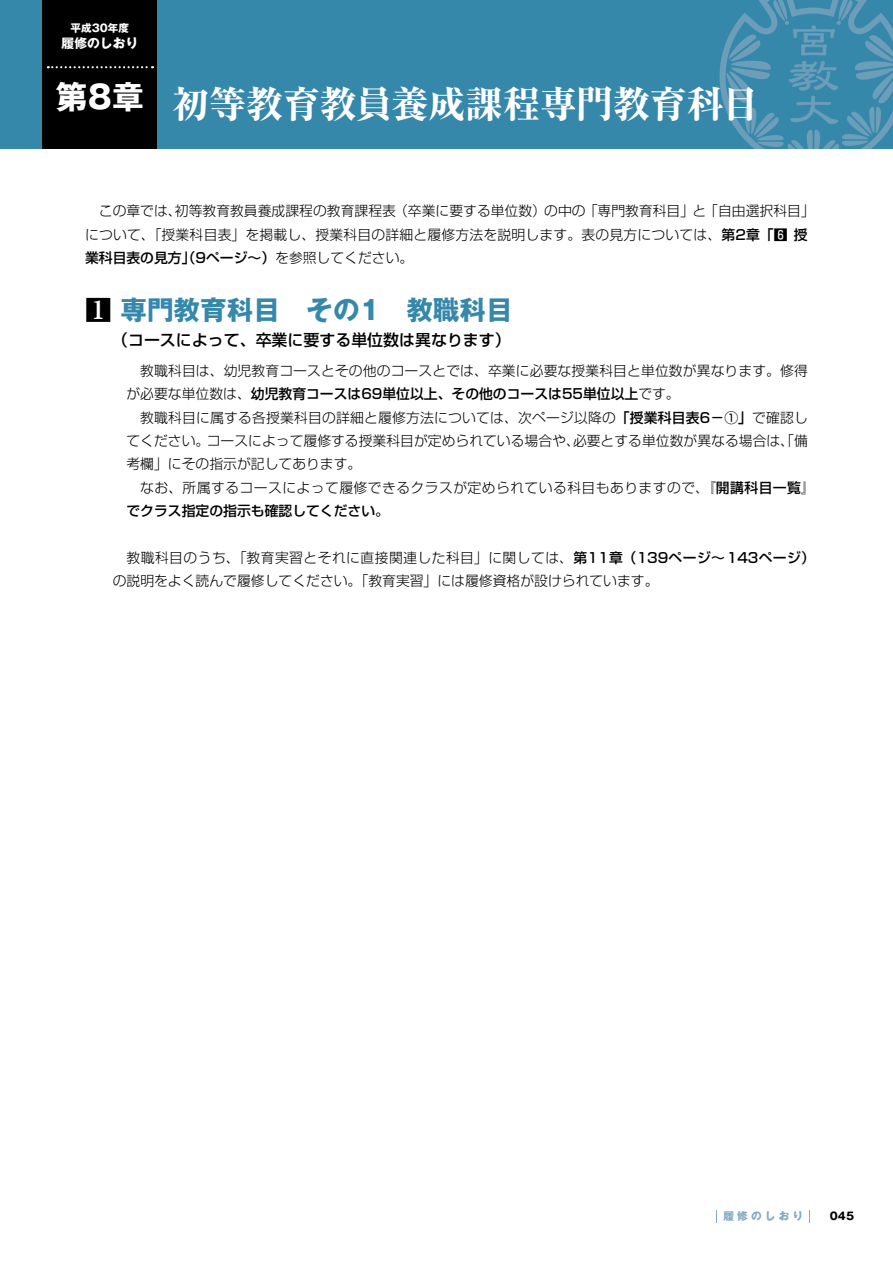
<style>
.page{position:relative;width:893px;height:1263px;background:#fff}
.page>*{position:absolute;margin:0;border:0;box-sizing:border-box;transform-origin:0 0}
.t1{font:800 37.2px "Ryumin Pro";letter-spacing:-.01em;color:#fff}
.t2{font:700 31.95px "Gothic MB101 Pro";color:#fff}
.t3{font:700 26.55px "Gothic MB101 Pro";color:#3688aa}
.t4{font:500 15.9px "Shin Go Pro";color:#000}
.t5{font:300 13.8px/23.4px "Shin Go Pro";letter-spacing:.005em;color:#000}
.t6{font:300 13.8px/23.4px "Shin Go Pro";letter-spacing:.03em;color:#000}
.t7{font:700 12.75px "Gothic MB101 Pro";color:#fff}
.t8{font:700 10.65px "Gothic MB101 Pro";letter-spacing:.3em;color:#81a9c2}
.t9{font:700 10.65px "Gothic MB101 Pro";color:#fff}
.t10{font:700 10.65px "Gothic MB101 Pro";color:#000}
.s1{font-weight:500}
.s2{font-family:"Ryumin Pro";color:#000}
</style>
<div class="page">
<svg style="left:716px;top:1210px;width:1px;height:12px"></svg>
<svg style="left:809px;top:1210px;width:1px;height:12px"></svg>
<div style="left:0;top:0;width:893px;height:149px;background:#3688aa"></div>
<svg style="left:719px;top:0;width:174px;height:149px"></svg>
<div style="left:43px;top:0;width:114px;height:149px;background:#000"></div>
<svg style="left:48px;top:66px;width:105px;height:2px"></svg>
<hr style="left:0;top:0;width:1px;height:1263px;background:#dee6ee">
<p class="t9" style="left:71px;top:19px;width:60px">平成30年度</p>
<p class="t7" style="left:62px;top:32px;width:78px">履修のしおり</p>
<h2 class="t2" style="left:56px;top:70px;width:89px">第8章</h2>
<h1 class="t1" style="left:172px;top:75px;width:588px">初等教育教員養成課程専門教育科目</h1>
<p class="t5" style="left:85px;top:198px;width:731px;text-indent:14px">この章では、初等教育教員養成課程の教育課程表（卒業に要する単位数）の中の「専門教育科目」と「自由選択科目」について、「授業科目表」を掲載し、授業科目の詳細と履修方法を説明します。表の見方については、<span class="s1">第2章「6 授業科目表の見方」（9ページ～）</span>を参照してください。</p>
<h3 class="t3" style="left:85px;top:288px;width:429px"><span class="s2">1</span> 専門教育科目　その1　教職科目</h3>
<p class="t4" style="left:104px;top:327px;width:408px">　（コースによって、卒業に要する単位数は異なります）</p>
<p class="t5" style="left:126px;top:357px;width:683px;text-indent:14px">教職科目は、幼児教育コースとその他のコースとでは、卒業に必要な授業科目と単位数が異なります。修得が必要な単位数は、<span class="s1">幼児教育コースは69単位以上、その他のコースは55単位以上</span>です。</p>
<p class="t5" style="left:126px;top:404px;width:683px;text-align:justify;text-indent:14px">教職科目に属する各授業科目の詳細と履修方法については、次ページ以降の<span class="s1">「授業科目表6－①」</span>で確認してください。コースによって履修する授業科目が定められている場合や、必要とする単位数が異なる場合は、「備考欄」にその指示が記してあります。</p>
<p class="t6" style="left:126px;top:474px;width:690px;text-indent:14px">なお、所属するコースによって履修できるクラスが定められている科目もありますので、<span class="s1">『開講科目一覧』でクラス指定の指示も確認してください。</span></p>
<p class="t5" style="left:113px;top:544px;width:704px;text-indent:14px">教職科目のうち、「教育実習とそれに直接関連した科目」に関しては、<span class="s1">第11章（139ページ～143ページ）</span>の説明をよく読んで履修してください。「教育実習」には履修資格が設けられています。</p>
<p class="t8" style="left:723px;top:1207px;width:81px">履修のしおり</p>
<p class="t10" style="left:830px;top:1207px;width:26px">045</p>
</div>
